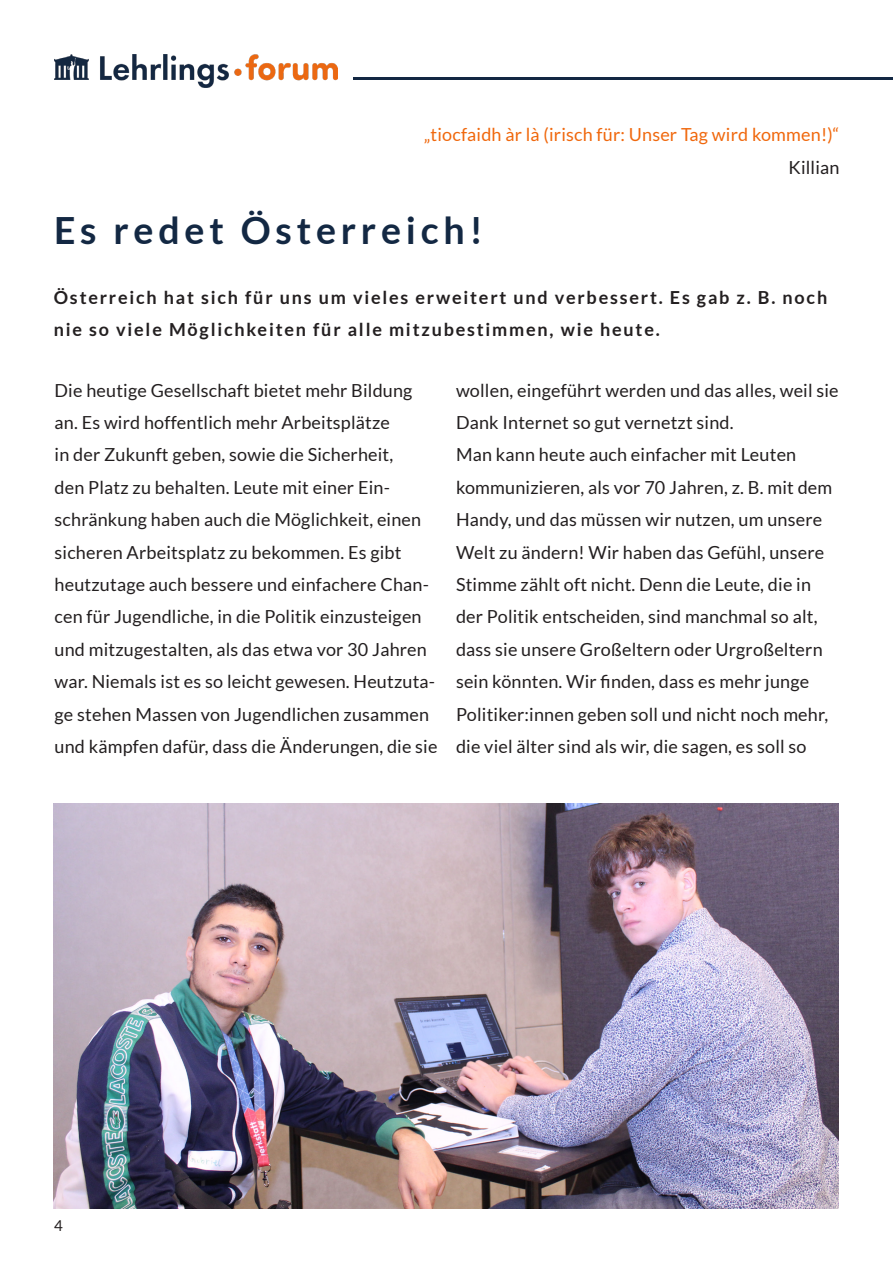
<style>
.page{position:relative;width:893px;height:1263px;background:#fff}
.page>*{position:absolute;margin:0;border:0;box-sizing:border-box;transform-origin:0 0}
.t1{font:700 37.5px "Lato";letter-spacing:.13em;color:#132843}
.t2{font:18px/32.4px "Lato";letter-spacing:.01em;color:#231f20}
.t3{font:700 18px/32.4px "Lato";letter-spacing:.1em;color:#231f20}
.t4{font:18px "Lato";letter-spacing:.01em;color:#f0680d}
.t5{font:15px "Lato";color:#231f20}
</style>
<div class="page">
<hr style="left:354px;top:77px;width:539px;height:3px;background:#132843">
<img style="left:54px;top:54px;width:284px;height:34px">
<img style="left:54px;top:804px;width:785px;height:405px">
<p class="t4" style="left:424px;top:125px;width:417px">„tiocfaidh àr là (irisch für: Unser Tag wird kommen!)“</p>
<p class="t2" style="left:789px;top:151px;width:52px">Killian</p>
<p class="t1" style="left:54px;top:209px;width:431px">Es redet Österreich!</p>
<p class="t3" style="left:54px;top:281px;width:775px">Österreich hat sich für uns um vieles erweitert und verbessert. Es gab z. B. noch nie so viele Möglichkeiten für alle mitzubestimmen, wie heute.</p>
<p class="t2" style="left:55px;top:374px;width:384px">Die heutige Gesellschaft bietet mehr Bildung an. Es wird hoffentlich mehr Arbeitsplätze<br>in der Zukunft geben, sowie die Sicherheit,<br>den Platz zu behalten. Leute mit einer Ein&shy;schränkung haben auch die Möglichkeit, einen sicheren Arbeitsplatz zu bekommen. Es gibt heutzutage auch bessere und einfachere Chan&shy;cen für Jugendliche, in die Politik einzusteigen und mitzugestalten, als das etwa vor 30 Jahren war. Niemals ist es so leicht gewesen. Heutzuta&shy;ge stehen Massen von Jugendlichen zusammen und kämpfen dafür, dass die Änderungen, die sie</p>
<p class="t2" style="left:456px;top:374px;width:384px">wollen, eingeführt werden und das alles, weil sie<br>Dank Internet so gut vernetzt sind.</p>
<p class="t2" style="left:456px;top:438px;width:378px">Man kann heute auch einfacher mit Leuten kommunizieren, als vor 70 Jahren, z. B. mit dem Handy, und das müssen wir nutzen, um unsere Welt zu ändern! Wir haben das Gefühl, unsere Stimme zählt oft nicht. Denn die Leute, die in der Politik entscheiden, sind manchmal so alt, dass sie unsere Großeltern oder Urgroßeltern sein könnten. Wir finden, dass es mehr junge Politiker:innen geben soll und nicht noch mehr, die viel älter sind als wir, die sagen, es soll so</p>
<p class="t5" style="left:54px;top:1218px;width:10px">4</p>
</div>
